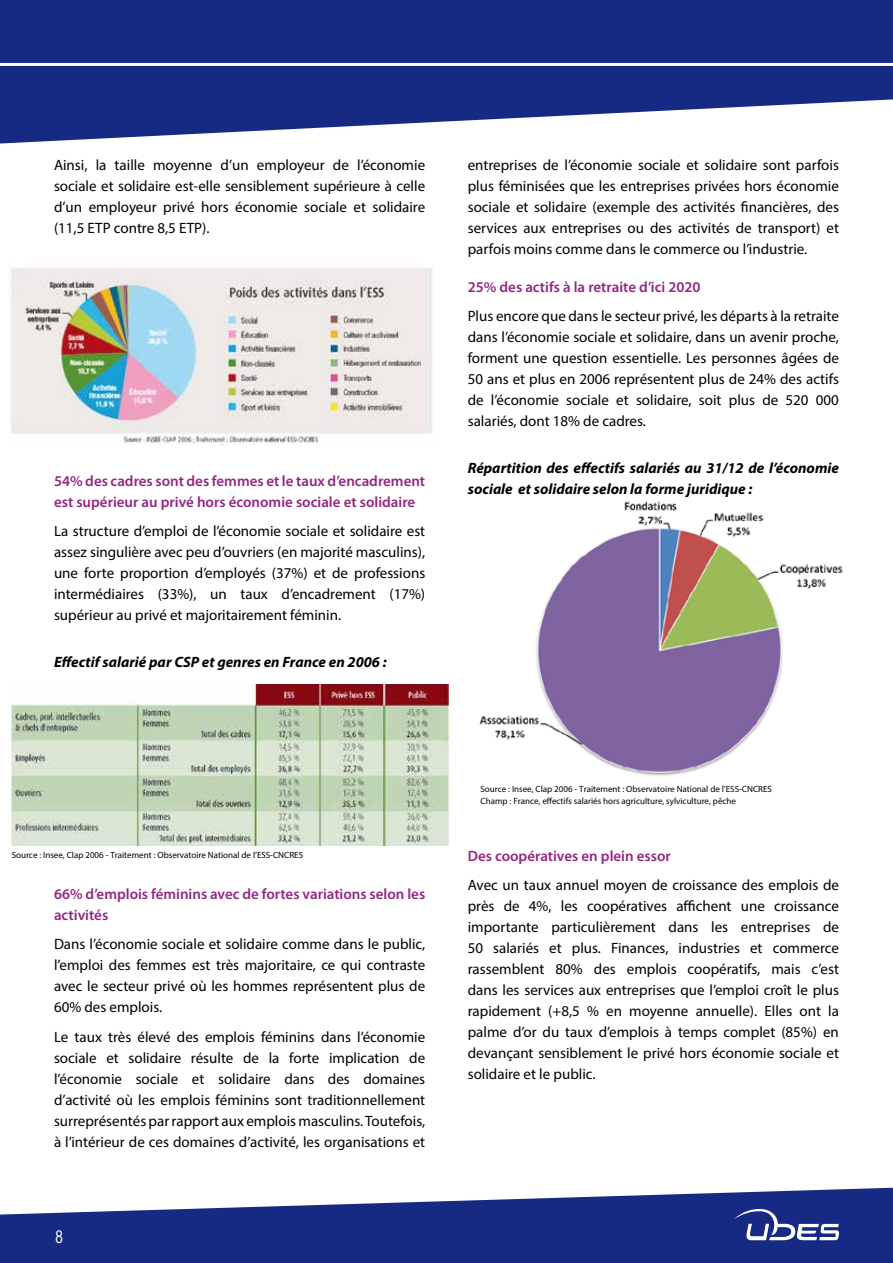
<style>
.page{position:relative;width:893px;height:1263px;background:#fff}
.page>*{position:absolute;margin:0;border:0;box-sizing:border-box;transform-origin:0 0}
.t1{font:300 condensed 18px "Interstate";color:#fff}
.t2{font:15px/21px "Myriad Pro";color:#000;text-align:justify}
.t3{font:600 15px/21px "Myriad Pro";color:#932683}
.t4{font:italic 700 15px/21px "Myriad Pro";color:#000}
.t5{font:9px/12px "Myriad Pro";color:#000}
</style>
<div class="page">
<svg style="left:0;top:0;width:893px;height:144px;fill:#162983"></svg>
<svg style="left:0;top:1188px;width:893px;height:75px;fill:#162983"></svg>
<hr style="left:0;top:63px;width:893px;height:3px;background:#fff">
<svg style="left:734px;top:1209px;width:105px;height:31px"></svg>
<img style="left:479px;top:501px;width:364px;height:275px">
<img style="left:12px;top:684px;width:436px;height:161px">
<img style="left:10px;top:267px;width:423px;height:178px">
<p class="t2" style="left:54px;top:154px;width:373px">Ainsi, la taille moyenne d’un employeur de l’économie sociale et solidaire est-elle sensiblement supérieure à celle d’un employeur privé hors économie sociale et solidaire (11,5 ETP contre 8,5 ETP).</p>
<p class="t3" style="left:54px;top:470px;width:373px">54% des cadres sont des femmes et le taux d’encadrement est supérieur au privé hors économie sociale et solidaire</p>
<p class="t2" style="left:54px;top:520px;width:373px">La structure d’emploi de l’économie sociale et solidaire est assez singulière avec peu d’ouvriers (en majorité masculins), une forte proportion d’employés (37%) et de professions intermédiaires (33%), un taux d’encadrement (17%) supérieur au privé et majoritairement féminin.</p>
<p class="t4" style="left:54px;top:651px;width:334px">Effectif salarié par CSP et genres en France en 2006 :</p>
<p class="t2" style="left:468px;top:154px;width:373px">entreprises de l’économie sociale et solidaire sont parfois plus féminisées que les entreprises privées hors économie sociale et solidaire (exemple des activités financières, des services aux entreprises ou des activités de transport) et parfois moins comme dans le commerce ou l’industrie.</p>
<p class="t3" style="left:468px;top:276px;width:234px">25% des actifs à la retraite d’ici 2020</p>
<p class="t2" style="left:468px;top:305px;width:373px">Plus encore que dans le secteur privé, les départs à la retraite dans l’économie sociale et solidaire, dans un avenir proche, forment une question essentielle. Les personnes âgées de 50 ans et plus en 2006 représentent plus de 24% des actifs de l’économie sociale et solidaire, soit plus de 520 000 salariés, dont 18% de cadres.</p>
<p class="t4" style="left:468px;top:457px;width:373px">Répartition des effectifs salariés au 31/12 de l’économie sociale et solidaire selon la forme juridique :</p>
<p class="t5" style="left:12px;top:849px;width:293px">Source : Insee, Clap 2006 - Traitement : Observatoire National de l’ESS-CNCRES</p>
<p class="t3" style="left:54px;top:883px;width:373px">66% d’emplois féminins avec de fortes variations selon les activités</p>
<p class="t2" style="left:54px;top:933px;width:373px">Dans l’économie sociale et solidaire comme dans le public, l’emploi des femmes est très majoritaire, ce qui contraste avec le secteur privé où les hommes représentent plus de 60% des emplois.</p>
<p class="t2" style="left:54px;top:1026px;width:373px">Le taux très élevé des emplois féminins dans l’économie sociale et solidaire résulte de la forte implication de l’économie sociale et solidaire dans des domaines d’activité où les emplois féminins sont traditionnellement surreprésentés par rapport aux emplois masculins. Toutefois, à l’intérieur de ces domaines d’activité, les organisations et</p>
<p class="t1" style="left:55px;top:1226px;width:10px">8</p>
<p class="t5" style="left:480px;top:783px;width:293px">Source : Insee, Clap 2006 - Traitement : Observatoire National de l’ESS-CNCRES<br>Champ : France, effectifs salariés hors agriculture, sylviculture, pêche</p>
<p class="t3" style="left:468px;top:845px;width:205px">Des coopératives en plein essor</p>
<p class="t2" style="left:468px;top:874px;width:373px">Avec un taux annuel moyen de croissance des emplois de près de 4%, les coopératives affichent une croissance importante particulièrement dans les entreprises de 50 salariés et plus. Finances, industries et commerce rassemblent 80% des emplois coopératifs, mais c’est dans les services aux entreprises que l’emploi croît le plus rapidement (+8,5 % en moyenne annuelle). Elles ont la palme d’or du taux d’emplois à temps complet (85%) en devançant sensiblement le privé hors économie sociale et solidaire et le public.</p>
</div>
